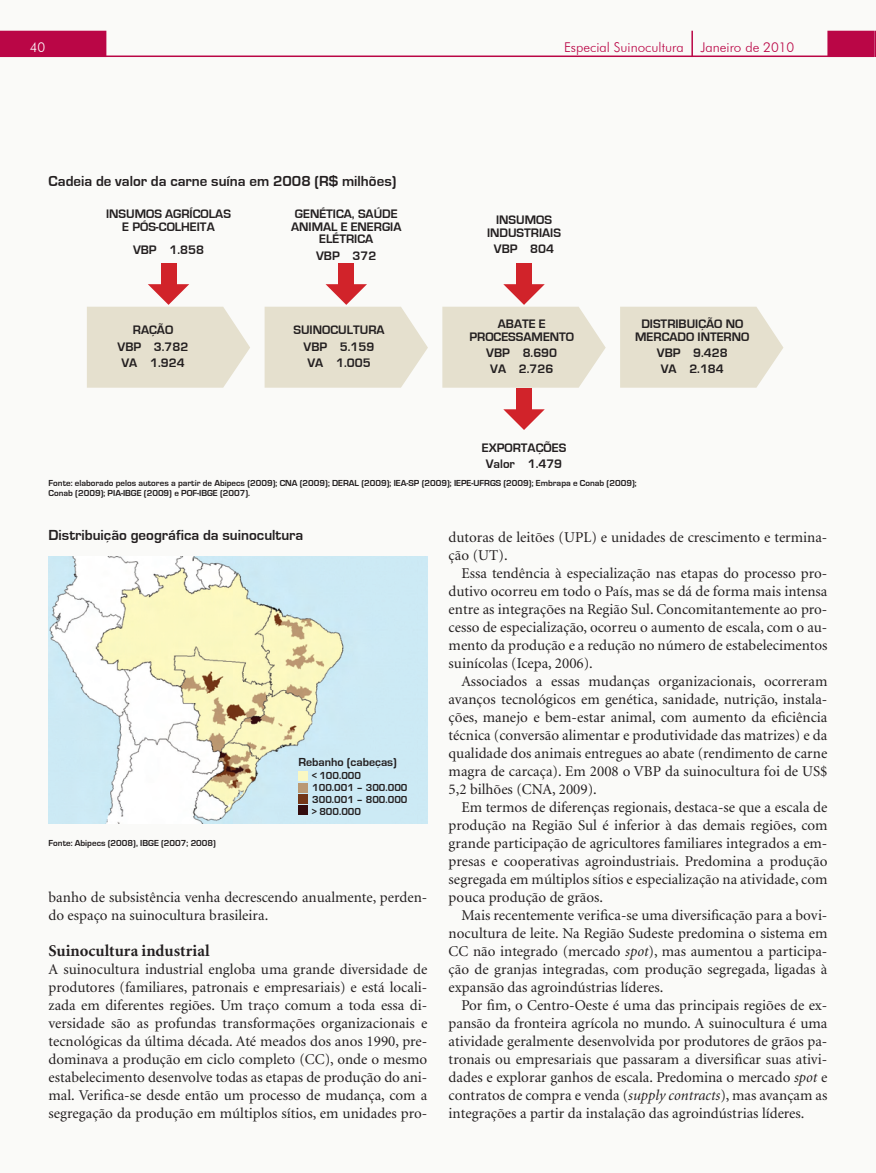
<style>
.page{position:relative;width:876px;height:1173px;background:#fff}
.page>*{position:absolute;margin:0;border:0;box-sizing:border-box;transform-origin:0 0}
.t1{font:700 16.5px "Minion";color:#231f20}
.t2{font:15px/18px "Minion";color:#231f20;text-align:justify}
.t3{font:700 15px "Eurostile";color:#231f20}
.t4{font:300 13.5px "Futura BT";color:#ba0646}
.t5{font:300 13.5px "Futura BT";color:#fff}
.t6{font:700 12.75px/12.8px "Eurostile";color:#231f20}
.t7{font:700 12px "Eurostile";color:#231f20}
.t8{font:700 10.5px/12px "Eurostile";color:#231f20}
.t9{font:700 9px "Eurostile";color:#231f20}
.s1{font-style:italic}
</style>
<div class="page">
<div style="left:0;top:0;width:873px;height:1173px;background:#fafaf8"></div>
<div style="left:0;top:31px;width:106px;height:25px;background:#ba0646"></div>
<hr style="left:0;top:56px;width:873px;height:1px;background:#ba0646">
<svg style="left:691px;top:31px;width:1px;height:25px"></svg>
<div style="left:827px;top:31px;width:46px;height:25px;background:#ba0646"></div>
<hr style="left:873px;top:0;width:2px;height:1173px;background:#fafaf8">
<svg style="left:873px;top:31px;width:2px;height:26px"></svg>
<img style="left:49px;top:556px;width:378px;height:267px">
<div style="left:298px;top:772px;width:9px;height:9px;background:#faf8c2"></div>
<div style="left:298px;top:783px;width:9px;height:9px;background:#ba9974"></div>
<div style="left:298px;top:794px;width:9px;height:9px;background:#733718"></div>
<div style="left:298px;top:805px;width:9px;height:9px;background:#340d0e"></div>
<svg style="left:620px;top:307px;width:163px;height:81px;background:#e6e2d1"></svg>
<div style="left:160px;top:263px;width:16px;height:21px;background:#d1232a"></div>
<svg style="left:87px;top:284px;width:163px;height:104px"></svg>
<div style="left:338px;top:263px;width:16px;height:21px;background:#d1232a"></div>
<svg style="left:264px;top:284px;width:164px;height:104px"></svg>
<div style="left:516px;top:263px;width:15px;height:21px;background:#d1232a"></div>
<svg style="left:442px;top:284px;width:163px;height:104px"></svg>
<div style="left:516px;top:388px;width:15px;height:21px;background:#d1232a"></div>
<svg style="left:503px;top:409px;width:41px;height:21px"></svg>
<p class="t5" style="left:30px;top:39px;width:17px">40</p>
<p class="t4" style="left:563px;top:39px;width:232px">Especial Suinocultura Janeiro de 2010</p>
<p class="t3" style="left:49px;top:173px;width:349px">Cadeia de valor da carne suína em 2008 (R$ milhões)</p>
<p class="t6" style="left:122px;top:208px;width:95px;text-align:right">OS AGRÍCOLAS<br>E PÓS-COLHEITA</p>
<p class="t6" style="left:133px;top:244px;width:14px">VBP</p>
<p class="t6" style="left:169px;top:244px;width:36px">1.858</p>
<p class="t6" style="left:106px;top:208px;width:9px">INSUM</p>
<p class="t6" style="left:133px;top:324px;width:42px">RAÇÃO</p>
<p class="t6" style="left:117px;top:340px;width:14px">VBP</p>
<p class="t6" style="left:154px;top:340px;width:36px">3.782</p>
<p class="t6" style="left:121px;top:356px;width:13px">VA</p>
<p class="t6" style="left:150px;top:356px;width:36px">1.924</p>
<p class="t6" style="left:291px;top:208px;width:100px">GEN ÉTICA, SAÚDE<br>ANIMAL</p>
<p class="t6" style="left:340px;top:220px;width:19px">E ENER</p>
<p class="t6" style="left:382px;top:220px;width:15px">GIA</p>
<p class="t6" style="left:316px;top:231px;width:38px;line-height:16.4px">ELÉTRICA<br>VBP</p>
<p class="t6" style="left:352px;top:249px;width:25px">372</p>
<p class="t6" style="left:293px;top:324px;width:8px">SUIN</p>
<p class="t6" style="left:322px;top:324px;width:47px">OCULTURA</p>
<p class="t6" style="left:303px;top:340px;width:14px">VBP</p>
<p class="t6" style="left:340px;top:340px;width:36px">5.159</p>
<p class="t6" style="left:307px;top:356px;width:13px">VA</p>
<p class="t6" style="left:336px;top:356px;width:36px">1.005</p>
<p class="t6" style="left:496px;top:214px;width:9px">INSUM</p>
<p class="t6" style="left:536px;top:214px;width:17px">OS</p>
<p class="t6" style="left:487px;top:227px;width:9px">INDUS</p>
<p class="t6" style="left:524px;top:227px;width:14px">TRIAIS</p>
<p class="t6" style="left:493px;top:243px;width:14px">VBP</p>
<p class="t6" style="left:530px;top:243px;width:25px">804</p>
<p class="t6" style="left:497px;top:317px;width:10px">ABA</p>
<p class="t6" style="left:522px;top:317px;width:24px">TE E</p>
<p class="t6" style="left:469px;top:330px;width:34px">PROCESSAMEN</p>
<p class="t6" style="left:559px;top:330px;width:16px">TO</p>
<p class="t6" style="left:486px;top:346px;width:14px">VBP</p>
<p class="t6" style="left:522px;top:346px;width:36px">8.690</p>
<p class="t6" style="left:490px;top:363px;width:13px">VA</p>
<p class="t6" style="left:518px;top:363px;width:36px">2.726</p>
<p class="t6" style="left:481px;top:440px;width:82px;line-height:16.4px;text-align:center">EXPORTAÇÕES<br>Valor 1.479</p>
<p class="t6" style="left:641px;top:317px;width:33px">DISTRIBUI</p>
<p class="t6" style="left:698px;top:317px;width:46px">ÇÃO NO</p>
<p class="t6" style="left:635px;top:330px;width:10px">MERCAD</p>
<p class="t6" style="left:685px;top:330px;width:40px">O INTERN</p>
<p class="t6" style="left:740px;top:330px;width:10px">O</p>
<p class="t6" style="left:656px;top:346px;width:14px">VBP</p>
<p class="t6" style="left:693px;top:346px;width:36px">9.428</p>
<p class="t6" style="left:660px;top:363px;width:13px">VA</p>
<p class="t6" style="left:689px;top:363px;width:36px">2.184</p>
<p class="t9" style="left:49px;top:478px;width:238px">Fonte: elaborado pelos autores a partir de Abipecs (2009); CNA</p>
<p class="t9" style="left:300px;top:478px;width:39px">(2009); DERAL</p>
<p class="t9" style="left:361px;top:478px;width:98px">(2009); IEA-SP (2009); IEPE</p>
<p class="t9" style="left:471px;top:478px;width:167px">-UFRGS (2009); Embrapa e Conab (2009);</p>
<p class="t9" style="left:49px;top:488px;width:203px">Conab (2009); PIA-IBGE (2009) e POF-IBGE (2007).</p>
<p class="t3" style="left:49px;top:527px;width:256px">Distribuição geográfica da suinocultura</p>
<p class="t9" style="left:49px;top:838px;width:169px">Fonte: Abipecs (2008), IBGE (2007; 2008)</p>
<p class="t7" style="left:298px;top:755px;width:100px">Rebanho (cabeças)</p>
<p class="t8" style="left:312px;top:770px;width:97px">&lt; 100.000<br>100.001 – 300.000<br>300.001 – 800.000 &gt; 800.000</p>
<p class="t2" style="left:49px;top:889px;width:380px">banho de subsistência venha decrescendo anualmente, perden&shy;do espaço na suinocultura brasileira.</p>
<p class="t1" style="left:49px;top:942px;width:162px">Suinocultura industrial</p>
<p class="t2" style="left:49px;top:961px;width:380px">A suinocultura industrial engloba uma grande diversidade de produtores (familiares, patronais e empresariais) e está locali&shy;zada em diferentes regiões. Um traço comum a toda essa di&shy;versidade são as profundas transformações organizacionais e tecnológicas da última década. Até meados dos anos 1990, pre&shy;dominava a produção em ciclo completo (CC), onde o mesmo estabelecimento desenvolve todas as etapas de produção do ani&shy;mal. Verifica-se desde então um processo de mudança, com a segregação da produção em múltiplos sítios, em unidades pro-</p>
<p class="t2" style="left:448px;top:529px;width:380px">dutoras de leitões (UPL) e unidades de crescimento e termina&shy;ção (UT).</p>
<p class="t2" style="left:448px;top:565px;width:380px;text-indent:13px">Essa tendência à especialização nas etapas do processo pro&shy;dutivo ocorreu em todo o País, mas se dá de forma mais intensa entre as integrações na Região Sul. Concomitantemente ao pro&shy;cesso de especialização, ocorreu o aumento de escala, com o au&shy;mento da produção e a redução no número de estabelecimentos suinícolas (Icepa, 2006).</p>
<p class="t2" style="left:448px;top:673px;width:380px;text-indent:13px">Associados a essas mudanças organizacionais, ocorreram avanços tecnológicos em genética, sanidade, nutrição, instala&shy;ções, manejo e bem-estar animal, com aumento da eficiência técnica (conversão alimentar e produtividade das matrizes) e da qualidade dos animais entregues ao abate (rendimento de carne magra de carcaça). Em 2008 o VBP da suinocultura foi de US$ 5,2 bilhões (CNA, 2009).</p>
<p class="t2" style="left:448px;top:799px;width:380px;text-indent:13px">Em termos de diferenças regionais, destaca-se que a escala de produção na Região Sul é inferior à das demais regiões, com grande participação de agricultores familiares integrados a em&shy;presas e cooperativas agroindustriais. Predomina a produção segregada em múltiplos sítios e especialização na atividade, com pouca produção de grãos.</p>
<p class="t2" style="left:448px;top:907px;width:380px;text-indent:13px">Mais recentemente verifica-se uma diversificação para a bovi&shy;nocultura de leite. Na Região Sudeste predomina o sistema em CC não integrado (mercado <span class="s1">spot</span>), mas aumentou a participa&shy;ção de granjas integradas, com produção segregada, ligadas à expansão das agroindústrias líderes.</p>
<p class="t2" style="left:448px;top:997px;width:380px;text-indent:13px">Por fim, o Centro-Oeste é uma das principais regiões de ex&shy;pansão da fronteira agrícola no mundo. A suinocultura é uma atividade geralmente desenvolvida por produtores de grãos pa&shy;tronais ou empresariais que passaram a diversificar suas ativi&shy;dades e explorar ganhos de escala. Predomina o mercado <span class="s1">spot</span> e contratos de compra e venda (<span class="s1">supply contracts</span>), mas avançam as integrações a partir da instalação das agroindústrias líderes.</p>
</div>
